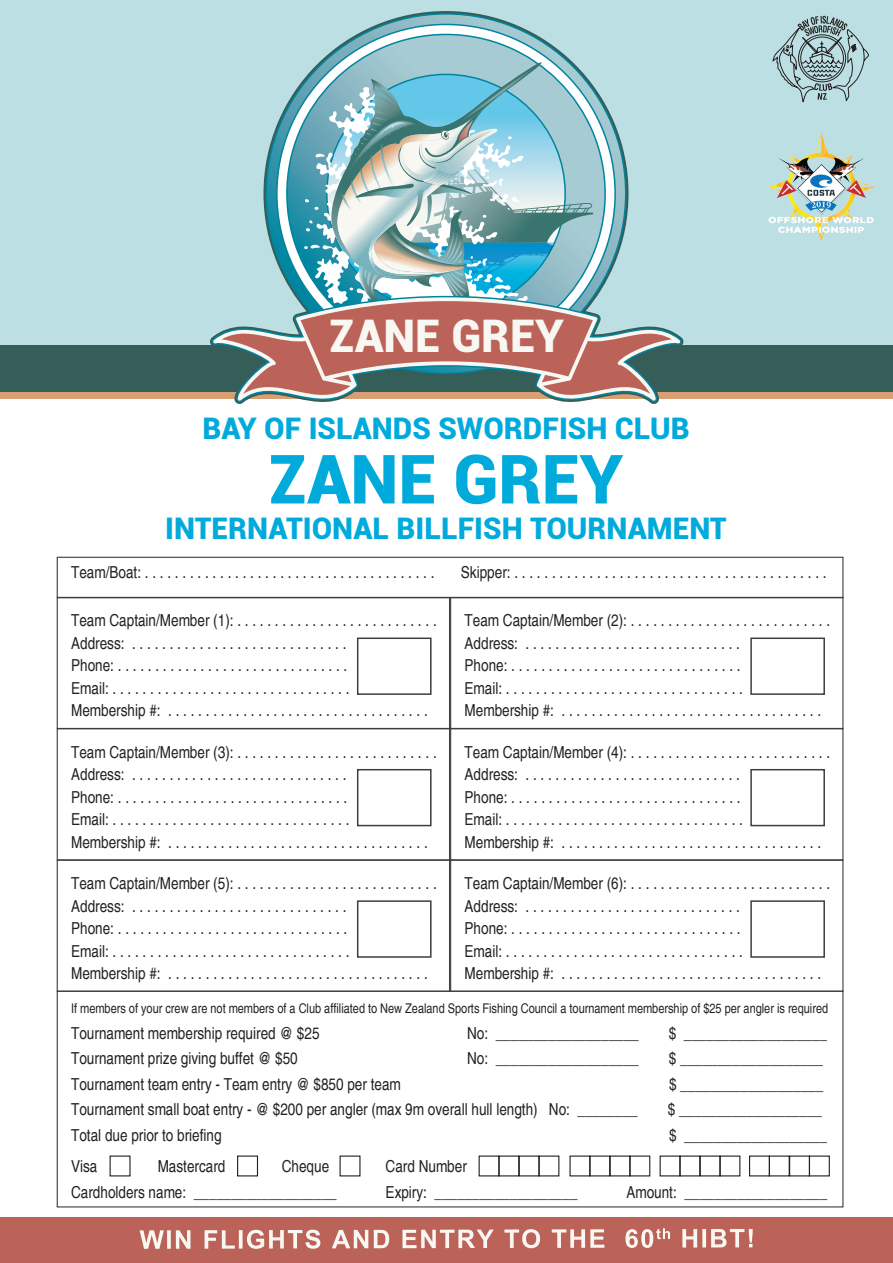
<style>
.page{position:relative;width:893px;height:1263px;background:#fff}
.page>*{position:absolute;margin:0;border:0;box-sizing:border-box;transform-origin:0 0}
.t1{font:900 68.1px "Roboto";color:#00abdc}
.t2{font:900 45px "Roboto";color:#f8f7f1}
.t3{font:900 29.7px "Roboto";color:#00abdc}
.t4{font:condensed 16.5px/22.5px "Helvetica";color:#231f20}
.t5{font:condensed 13.35px "Helvetica";color:#231f20}
</style>
<div class="page">
<div style="left:0;top:1217px;width:893px;height:46px;background:#bb6259"></div>
<div style="left:0;top:0;width:893px;height:378px;background:#bcdfe3"></div>
<div style="left:0;top:345px;width:893px;height:48px;background:#365e59"></div>
<div style="left:0;top:393px;width:893px;height:6px;background:#d99e72"></div>
<img style="left:768px;top:133px;width:107px;height:108px">
<svg style="left:319px;top:11px;width:254px;height:51px"></svg>
<svg style="left:287px;top:34px;width:318px;height:319px;background:#9bc6cf"></svg>
<svg style="left:213px;top:331px;width:467px;height:72px"></svg>
<svg style="left:222px;top:62px;width:450px;height:337px"></svg>
<div style="left:237px;top:1155px;width:21px;height:21px;border:1px solid #231f20"></div>
<div style="left:498px;top:1155px;width:21px;height:21px;border:1px solid #231f20"></div>
<div style="left:519px;top:1155px;width:21px;height:21px;border:1px solid #231f20"></div>
<div style="left:538px;top:1155px;width:21px;height:21px;border:1px solid #231f20"></div>
<div style="left:589px;top:1155px;width:21px;height:21px;border:1px solid #231f20"></div>
<div style="left:609px;top:1155px;width:21px;height:21px;border:1px solid #231f20"></div>
<div style="left:629px;top:1155px;width:21px;height:21px;border:1px solid #231f20"></div>
<div style="left:660px;top:1155px;width:21px;height:21px;border:1px solid #231f20"></div>
<div style="left:679px;top:1155px;width:21px;height:21px;border:1px solid #231f20"></div>
<div style="left:700px;top:1155px;width:21px;height:21px;border:1px solid #231f20"></div>
<div style="left:719px;top:1155px;width:21px;height:21px;border:1px solid #231f20"></div>
<div style="left:749px;top:1155px;width:21px;height:21px;border:1px solid #231f20"></div>
<div style="left:769px;top:1155px;width:21px;height:21px;border:1px solid #231f20"></div>
<div style="left:789px;top:1155px;width:21px;height:21px;border:1px solid #231f20"></div>
<div style="left:809px;top:1155px;width:21px;height:21px;border:1px solid #231f20"></div>
<div style="left:57px;top:557px;width:786px;height:41px;border:1px solid #3e3e3f"></div>
<div style="left:57px;top:597px;width:393px;height:132px;border:1px solid #3e3e3f"></div>
<div style="left:357px;top:637px;width:75px;height:58px;border:2px solid #3e3e3f"></div>
<div style="left:450px;top:597px;width:393px;height:132px;border:1px solid #3e3e3f"></div>
<div style="left:750px;top:637px;width:75px;height:58px;border:2px solid #3e3e3f"></div>
<div style="left:57px;top:728px;width:393px;height:132px;border:1px solid #3e3e3f"></div>
<div style="left:357px;top:769px;width:75px;height:57px;border:2px solid #3e3e3f"></div>
<div style="left:450px;top:728px;width:393px;height:132px;border:1px solid #3e3e3f"></div>
<div style="left:750px;top:769px;width:75px;height:57px;border:2px solid #3e3e3f"></div>
<div style="left:57px;top:860px;width:393px;height:132px;border:1px solid #3e3e3f"></div>
<div style="left:357px;top:900px;width:75px;height:58px;border:2px solid #3e3e3f"></div>
<div style="left:450px;top:860px;width:393px;height:132px;border:1px solid #3e3e3f"></div>
<div style="left:750px;top:900px;width:75px;height:58px;border:2px solid #3e3e3f"></div>
<svg style="left:773px;top:16px;width:96px;height:86px"></svg>
<svg style="left:140px;top:1230px;width:24px;height:19px"></svg>
<svg style="left:167px;top:1230px;width:4px;height:19px"></svg>
<svg style="left:176px;top:1230px;width:15px;height:19px"></svg>
<svg style="left:205px;top:1230px;width:30px;height:19px"></svg>
<svg style="left:239px;top:1230px;width:4px;height:18px"></svg>
<svg style="left:247px;top:1230px;width:73px;height:19px"></svg>
<svg style="left:332px;top:1230px;width:36px;height:18px"></svg>
<svg style="left:374px;top:1230px;width:15px;height:18px"></svg>
<svg style="left:402px;top:1229px;width:92px;height:19px"></svg>
<svg style="left:504px;top:1229px;width:36px;height:19px"></svg>
<svg style="left:552px;top:1229px;width:52px;height:19px"></svg>
<svg style="left:625px;top:1228px;width:45px;height:20px"></svg>
<svg style="left:682px;top:1229px;width:15px;height:18px"></svg>
<svg style="left:702px;top:1229px;width:4px;height:18px"></svg>
<svg style="left:711px;top:1229px;width:42px;height:18px"></svg>
<h2 class="t2" style="left:330px;top:304px;width:236px">ZANE GREY</h2>
<h3 class="t3" style="left:203px;top:407px;width:489px">BAY OF ISLANDS SWORDFISH CLUB</h3>
<h1 class="t1" style="left:269px;top:431px;width:356px">ZANE GREY</h1>
<h3 class="t3" style="left:165px;top:508px;width:563px">INTERNATIONAL BILLFISH TOURNAMENT</h3>
<p class="t4" style="left:71px;top:561px;width:365px">Team/Boat: . . . . . . . . . . . . . . . . . . . . . . . . . . . . . . . . . . . . . . .</p>
<p class="t4" style="left:461px;top:561px;width:367px">Skipper: . . . . . . . . . . . . . . . . . . . . . . . . . . . . . . . . . . . . . . . . . .</p>
<p class="t4" style="left:71px;top:609px;width:367px">Team Captain/Member (1): . . . . . . . . . . . . . . . . . . . . . . . . . . .<br>Address: . . . . . . . . . . . . . . . . . . . . . . . . . . . . .<br>Phone: . . . . . . . . . . . . . . . . . . . . . . . . . . . . . . .<br>Email: . . . . . . . . . . . . . . . . . . . . . . . . . . . . . . . .<br>Membership #: . . . . . . . . . . . . . . . . . . . . . . . . . . . . . . . . . . .</p>
<p class="t4" style="left:465px;top:609px;width:367px">Team Captain/Member (2): . . . . . . . . . . . . . . . . . . . . . . . . . . .<br>Address: . . . . . . . . . . . . . . . . . . . . . . . . . . . . .<br>Phone: . . . . . . . . . . . . . . . . . . . . . . . . . . . . . . .<br>Email: . . . . . . . . . . . . . . . . . . . . . . . . . . . . . . . .<br>Membership #: . . . . . . . . . . . . . . . . . . . . . . . . . . . . . . . . . . .</p>
<p class="t4" style="left:71px;top:741px;width:367px">Team Captain/Member (3): . . . . . . . . . . . . . . . . . . . . . . . . . . .<br>Address: . . . . . . . . . . . . . . . . . . . . . . . . . . . . .<br>Phone: . . . . . . . . . . . . . . . . . . . . . . . . . . . . . . .<br>Email: . . . . . . . . . . . . . . . . . . . . . . . . . . . . . . . .<br>Membership #: . . . . . . . . . . . . . . . . . . . . . . . . . . . . . . . . . . .</p>
<p class="t4" style="left:465px;top:741px;width:367px">Team Captain/Member (4): . . . . . . . . . . . . . . . . . . . . . . . . . . .<br>Address: . . . . . . . . . . . . . . . . . . . . . . . . . . . . .<br>Phone: . . . . . . . . . . . . . . . . . . . . . . . . . . . . . . .<br>Email: . . . . . . . . . . . . . . . . . . . . . . . . . . . . . . . .<br>Membership #: . . . . . . . . . . . . . . . . . . . . . . . . . . . . . . . . . . .</p>
<p class="t4" style="left:71px;top:872px;width:367px">Team Captain/Member (5): . . . . . . . . . . . . . . . . . . . . . . . . . . .<br>Address: . . . . . . . . . . . . . . . . . . . . . . . . . . . . .<br>Phone: . . . . . . . . . . . . . . . . . . . . . . . . . . . . . . .<br>Email: . . . . . . . . . . . . . . . . . . . . . . . . . . . . . . . .<br>Membership #: . . . . . . . . . . . . . . . . . . . . . . . . . . . . . . . . . . .</p>
<p class="t4" style="left:465px;top:872px;width:367px">Team Captain/Member (6): . . . . . . . . . . . . . . . . . . . . . . . . . . .<br>Address: . . . . . . . . . . . . . . . . . . . . . . . . . . . . .<br>Phone: . . . . . . . . . . . . . . . . . . . . . . . . . . . . . . .<br>Email: . . . . . . . . . . . . . . . . . . . . . . . . . . . . . . . .<br>Membership #: . . . . . . . . . . . . . . . . . . . . . . . . . . . . . . . . . . .</p>
<p class="t5" style="left:71px;top:1000px;width:758px">If members of your crew are not members of a Club affiliated to New Zealand Sports Fishing Council a tournament membership of $25 per angler is required</p>
<p class="t4" style="left:71px;top:1022px;width:250px">Tournament membership required @ $25</p>
<p class="t4" style="left:467px;top:1022px;width:173px">No: ___________________</p>
<p class="t4" style="left:669px;top:1022px;width:160px">$ ___________________</p>
<p class="t4" style="left:71px;top:1047px;width:228px">Tournament prize giving buffet @ $50</p>
<p class="t4" style="left:467px;top:1047px;width:173px">No: ___________________</p>
<p class="t4" style="left:669px;top:1047px;width:156px">$ ___________________</p>
<p class="t4" style="left:71px;top:1073px;width:331px">Tournament team entry - Team entry @ $850 per team</p>
<p class="t4" style="left:669px;top:1073px;width:156px">$ ___________________</p>
<p class="t4" style="left:71px;top:1098px;width:568px">Tournament small boat entry - @ $200 per angler (max 9m overall hull length) No: ________</p>
<p class="t4" style="left:668px;top:1098px;width:156px">$ ___________________</p>
<p class="t4" style="left:71px;top:1124px;width:152px">Total due prior to briefing</p>
<p class="t4" style="left:669px;top:1124px;width:160px">$ ___________________</p>
<p class="t4" style="left:71px;top:1155px;width:28px">Visa</p>
<p class="t4" style="left:158px;top:1155px;width:69px">Mastercard</p>
<p class="t4" style="left:282px;top:1155px;width:49px">Cheque</p>
<p class="t4" style="left:386px;top:1155px;width:83px">Card Number</p>
<p class="t4" style="left:71px;top:1181px;width:267px">Cardholders name: ___________________</p>
<p class="t4" style="left:386px;top:1181px;width:193px">Expiry: ___________________</p>
<p class="t4" style="left:626px;top:1181px;width:202px">Amount: ___________________</p>
</div>
